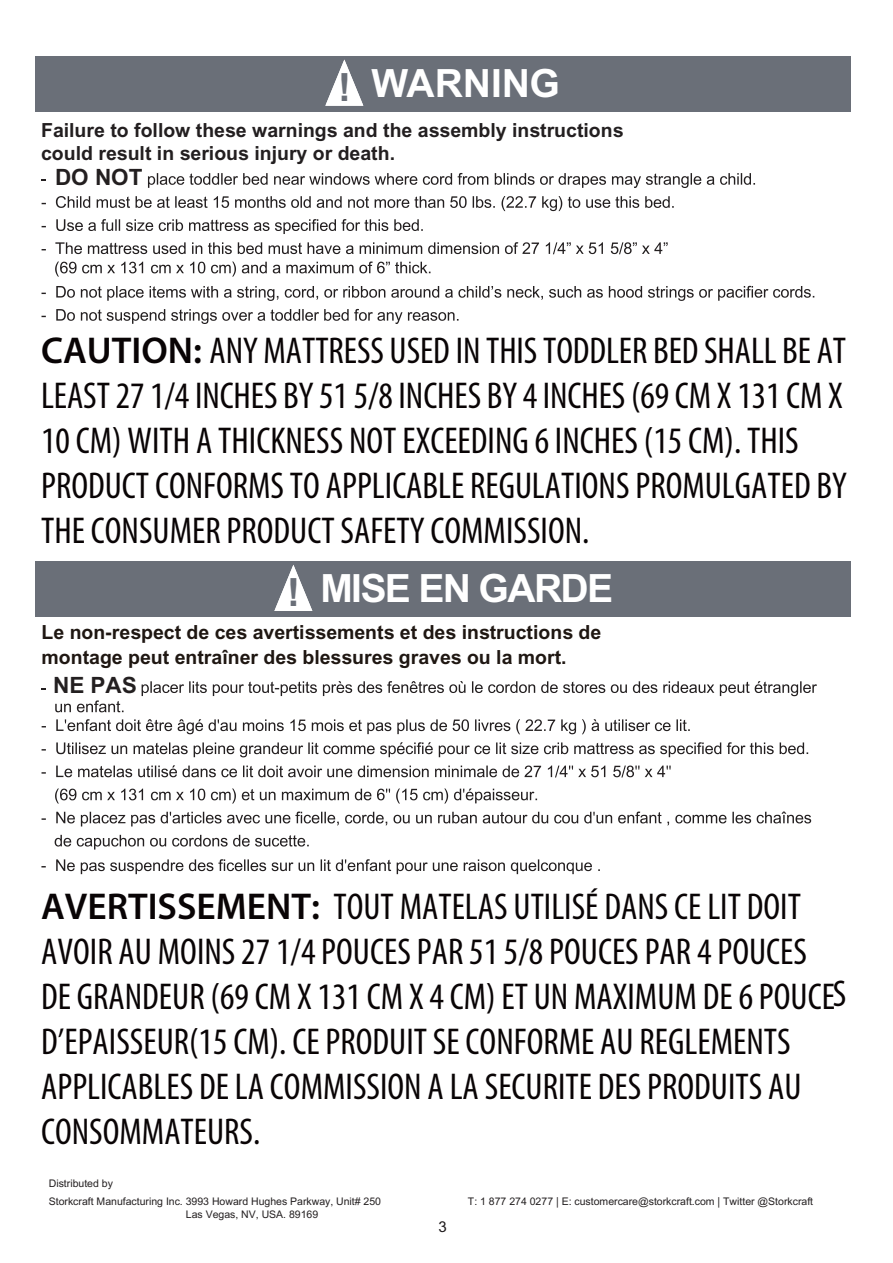
<style>
.page{position:relative;width:893px;height:1263px;background:#fff}
.page>*{position:absolute;margin:0;border:0;box-sizing:border-box;transform-origin:0 0}
.t1{font:700 39px "Arial";letter-spacing:-.04em;color:#fff}
.t2{font:700 39px "Arial";color:#fff}
.t3{font:condensed 37.5px/45px "Myriad Pro";color:#090405}
.t4{font:700 22.5px "Arial";color:#231f20}
.t5{font:700 19.5px/25.5px "Arial";color:#1f1712}
.t6{font:700 19.5px/23.4px "Arial";color:#231f20}
.t7{font:15px "Arial";color:#1c1819}
.t8{font:10.5px/18px "Arial";color:#231f20}
.s1{color:#6a6f78}
.s2{font-weight:600;font-stretch:normal}
</style>
<div class="page">
<div style="left:35px;top:56px;width:816px;height:55px;background:#6a6f78"></div>
<svg style="left:325px;top:60px;width:38px;height:46px"></svg>
<svg style="left:148px;top:173px;width:607px;height:15px"></svg>
<svg style="left:42px;top:196px;width:327px;height:12px"></svg>
<svg style="left:375px;top:196px;width:299px;height:15px"></svg>
<svg style="left:42px;top:219px;width:381px;height:15px"></svg>
<svg style="left:42px;top:242px;width:298px;height:12px"></svg>
<svg style="left:346px;top:242px;width:322px;height:12px"></svg>
<svg style="left:55px;top:261px;width:375px;height:16px"></svg>
<svg style="left:42px;top:286px;width:772px;height:15px"></svg>
<svg style="left:42px;top:309px;width:417px;height:15px"></svg>
<div style="left:35px;top:561px;width:816px;height:55px;background:#6a6f78"></div>
<svg style="left:274px;top:565px;width:38px;height:46px"></svg>
<svg style="left:142px;top:681px;width:323px;height:15px"></svg>
<svg style="left:472px;top:681px;width:345px;height:15px"></svg>
<svg style="left:55px;top:700px;width:69px;height:12px"></svg>
<svg style="left:42px;top:719px;width:648px;height:15px"></svg>
<svg style="left:42px;top:742px;width:448px;height:15px"></svg>
<svg style="left:496px;top:742px;width:312px;height:15px"></svg>
<svg style="left:42px;top:765px;width:310px;height:12px"></svg>
<svg style="left:358px;top:765px;width:313px;height:12px"></svg>
<svg style="left:55px;top:788px;width:482px;height:15px"></svg>
<svg style="left:42px;top:811px;width:435px;height:15px"></svg>
<svg style="left:483px;top:811px;width:328px;height:14px"></svg>
<svg style="left:55px;top:835px;width:254px;height:14px"></svg>
<svg style="left:41px;top:859px;width:559px;height:15px"></svg>
<p class="t2" style="left:338px;top:61px;width:224px"><span class="s1">!</span> WARNING</p>
<p class="t6" style="left:41px;top:119px;width:584px">Failure to follow these warnings and the assembly instructions could result in serious injury or death.</p>
<p class="t4" style="left:55px;top:163px;width:89px">DO NOT</p>
<p class="t3" style="left:41px;top:329px;width:807px"><span class="s2">CAUTION:</span> ANY MATTRESS USED IN THIS TODDLER BED SHALL BE AT LEAST 27 1/4INCHES BY51 5/8 INCHES BY 4 INCHES (69 CM X131 CM X 10 CM) WITH A THICKNESS NOT EXCEEDING 6 INCHES (15 CM). THIS PRODUCT CONFORMS TO APPLICABLE REGULATIONS PROMULGATED BY THE CONSUMER PRODUCT SAFETY COMMISSION.</p>
<p class="t1" style="left:287px;top:566px;width:327px"><span class="s1">!</span> MISE EN GARDE</p>
<p class="t5" style="left:42px;top:619px;width:561px">Le non-respect de ces avertissements et des instructions de montage peut entraîner des blessures graves ou la mort.</p>
<p class="t4" style="left:53px;top:672px;width:85px">NE PAS</p>
<p class="t3" style="left:41px;top:885px;width:807px"><span class="s2">AVERTISSEMENT:</span> TOUT MATELAS UTILISÉ DANS CE LIT DOIT AVOIR AU MOINS 27 1/4 POUCES PAR 51 5/8 POUCES PAR 4 POUCES<br>DE GRANDEUR (69 CM X 131 CM X 4 CM) ET UN MAXIMUM DE 6 POUCES D’EPAISSEUR(15 CM). CE PRODUIT SE CONFORME AU REGLEMENTS APPLICABLES DE LA COMMISSION A LA SECURITE DES PRODUITS AU CONSOMMATEURS.</p>
<p class="t8" style="left:49px;top:1175px;width:334px">Distributed by<br>Storkcraft Manufacturing Inc. 3993 Howard Hughes Parkway, Unit# 250</p>
<p class="t8" style="left:186px;top:1205px;width:134px">Las Vegas, NV, USA. 89169</p>
<p class="t7" style="left:439px;top:1218px;width:10px">3</p>
<p class="t8" style="left:468px;top:1193px;width:347px">T: 1 877 274 0277 | E: customercare@storkcraft.com | Twitter @Storkcraft</p>
</div>
